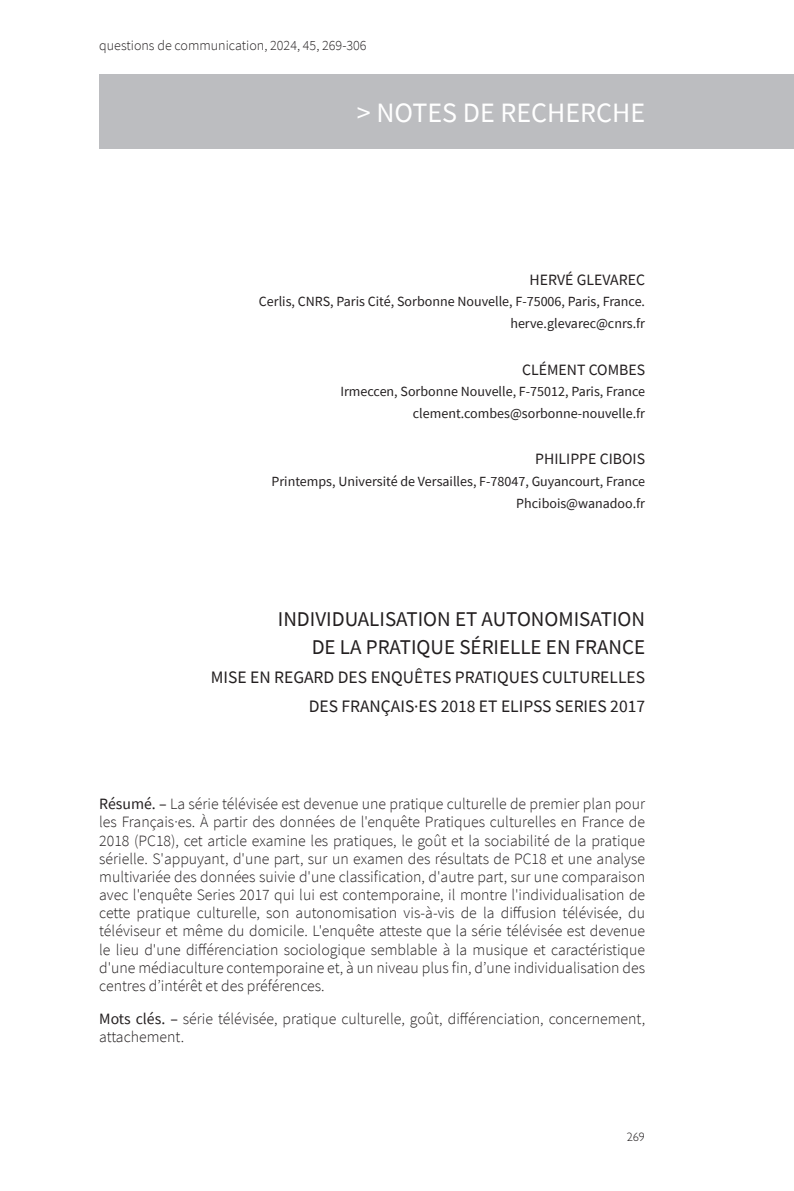
<style>
.page{position:relative;width:794px;height:1191px;background:#fff}
.page>*{position:absolute;margin:0;border:0;box-sizing:border-box;transform-origin:0 0}
.Titre_Partie{font:28px "Source Sans Pro";color:#fff}
.T_3_Article{font:21px/28.7px "Source Sans Pro";color:#231f20;text-align:right}
.T_SousTitre{font:17.5px/28.7px "Source Sans Pro";color:#231f20;text-align:right}
.txt_Resume{font:300 15.75px/18.2px "Source Sans Pro";color:#231f20;text-align:justify}
.txt_auteur{font:15.75px "Source Sans Pro";color:#231f20}
.auteur_Institution{font:14px "Source Sans Pro";color:#231f20}
.auteur_Courriel{font:14px "Source Sans Pro";color:#231f20}
.t1{font:300 14px "Source Sans Pro";color:#231f20}
.t2{font:300 12.25px "Gill Sans Std";color:#231f20}
.s1{font-weight:400}
</style>
<div class="page">
<div style="left:99px;top:74px;width:695px;height:75px;background:#bcbdc0"></div>
<p class="t1" style="left:99px;top:36px;width:269px">questions de communication, 2024, 45, 269-306</p>
<p class="Titre_Partie" style="left:357px;top:95px;width:290px">&gt; NOTES DE RECHERCHE</p>
<p class="txt_auteur" style="left:529px;top:269px;width:117px">HERVÉ GLEVAREC</p>
<p class="auteur_Institution" style="left:259px;top:293px;width:388px">Cerlis, CNRS, Paris Cité, Sorbonne Nouvelle, F-75006, Paris, France.</p>
<p class="auteur_Courriel" style="left:510px;top:314px;width:136px">herve.glevarec@cnrs.fr</p>
<p class="txt_auteur" style="left:522px;top:359px;width:124px">CLÉMENT COMBES</p>
<p class="auteur_Institution" style="left:340px;top:383px;width:306px">Irmeccen, Sorbonne Nouvelle, F-75012, Paris, France</p>
<p class="auteur_Courriel" style="left:413px;top:404px;width:234px">clement.combes@sorbonne-nouvelle.fr</p>
<p class="txt_auteur" style="left:535px;top:449px;width:111px">PHILIPPE CIBOIS</p>
<p class="auteur_Institution" style="left:271px;top:472px;width:375px">Printemps, Université de Versailles, F-78047, Guyancourt, France</p>
<p class="auteur_Courriel" style="left:516px;top:494px;width:130px">Phcibois@wanadoo.fr</p>
<p class="T_3_Article" style="left:278px;top:604px;width:369px">INDIVIDUALISATION ET AUTONOMISATION<br>DE LA PRATIQUE SÉRIELLE EN FRANCE</p>
<p class="T_SousTitre" style="left:211px;top:663px;width:436px">MISE EN REGARD DES ENQUÊTES PRATIQUES CULTURELLES<br>DES FRANÇAIS·ES 2018 ET ELIPSS SERIES 2017</p>
<p class="txt_Resume" style="left:99px;top:795px;width:547px"><span class="s1">Résumé. –</span> La série télévisée est devenue une pratique culturelle de premier plan pour les Français·es. À partir des données de l'enquête Pratiques culturelles en France de 2018 (PC18), cet article examine les pratiques, le goût et la sociabilité de la pratique sérielle. S'appuyant, d'une part, sur un examen des résultats de PC18 et une analyse multivariée des données suivie d'une classification, d'autre part, sur une comparaison avec l'enquête Series 2017 qui lui est contemporaine, il montre l'individualisation de cette pratique culturelle, son autonomisation vis-à-vis de la diffusion télévisée, du téléviseur et même du domicile. L'enquête atteste que la série télévisée est devenue le lieu d'une différenciation sociologique semblable à la musique et caractéristique d'une médiaculture contemporaine et, à un niveau plus fin, d’une individualisation des centres d’intérêt et des préférences.</p>
<p class="txt_Resume" style="left:99px;top:1009px;width:547px"><span class="s1">Mots clés. –</span> série télévisée, pratique culturelle, goût, différenciation, concernement, attachement.</p>
<p class="t2" style="left:627px;top:1130px;width:20px">269</p>
</div>
